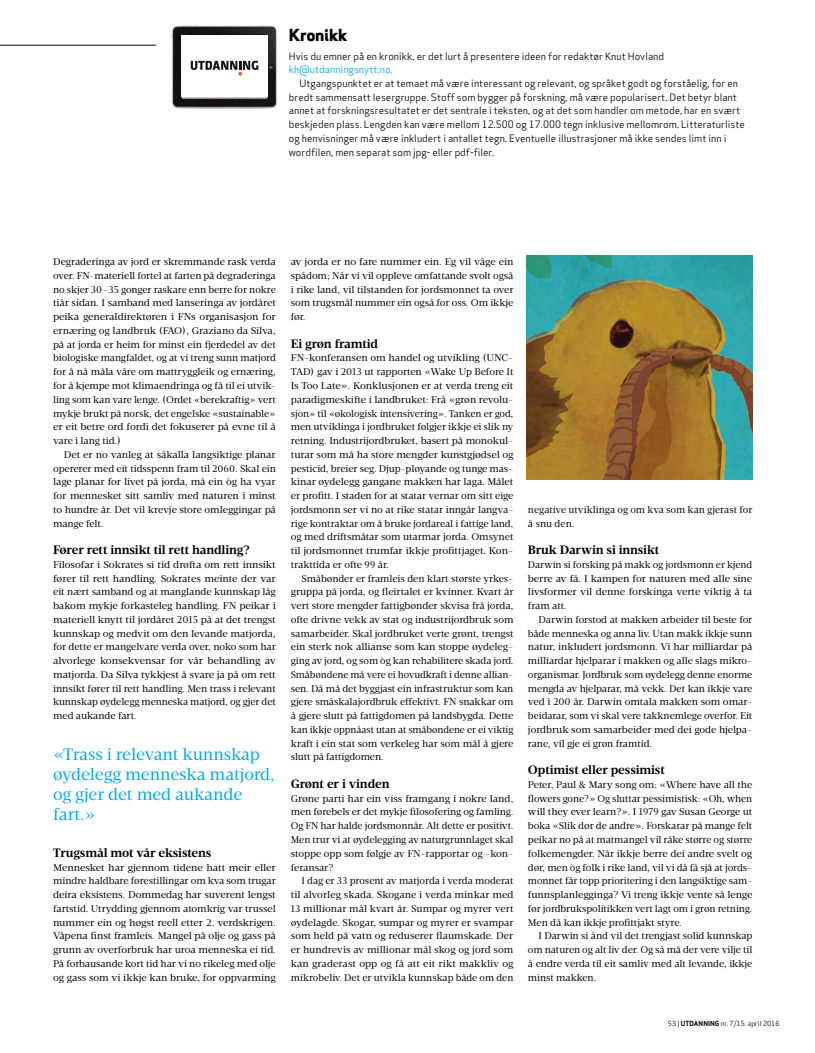
<style>
.page{position:relative;width:815px;height:1053px;background:#fff}
.page>*{position:absolute;margin:0;border:0;box-sizing:border-box;transform-origin:0 0}
.t1{font:16.88px/20px "Velino Text";letter-spacing:-.01em;color:#00a8ec}
.t2{font:800 16.25px "Apex Sans";letter-spacing:-.02em;color:#000}
.t3{font:700 12.5px "Velino Text";letter-spacing:-.01em;color:#000}
.t4{font:10px/13.8px "Velino Text";letter-spacing:-.01em;color:#000;text-align:justify}
.t5{font:10px/13.8px "Apex Sans";color:#000}
.t6{font:10px "Apex Sans";color:#00a8ec}
.t7{font:6.88px "Apex Sans";color:#000}
.s1{font-weight:700}
</style>
<div class="page">
<hr style="left:0;top:45px;width:156px;height:1px;background:#000">
<img style="left:172px;top:25px;width:104px;height:84px">
<div style="left:181px;top:35px;width:87px;height:62px;background:#fff"></div>
<svg style="left:191px;top:61px;width:67px;height:15px"></svg>
<img style="left:527px;top:255px;width:225px;height:225px">
<h2 class="t2" style="left:289px;top:27px;width:60px">Kronikk</h2>
<p class="t5" style="left:289px;top:50px;width:377px">Hvis du emner på en kronikk, er det lurt å presentere ideen for redaktør Knut Hovland</p>
<p class="t6" style="left:289px;top:65px;width:106px">kh@utdanningsnytt.no.</p>
<p class="t5" style="left:289px;top:77px;width:458px;text-indent:11px">Utgangspunktet er at temaet må være interessant og relevant, og språket godt og forståelig, for en bredt sammensatt lesergruppe. Stoff som bygger på forskning, må være popularisert. Det betyr blant annet at forskningsresultatet er det sentrale i teksten, og at det som handler om metode, har en svært beskjeden plass. Lengden kan være mellom 12.500 og 17.000 tegn inklusive mellomrom. Litteraturliste og henvisninger må være inkludert i antallet tegn. Eventuelle illustrasjoner må ikke sendes limt inn i wordfilen, men separat som jpg- eller pdf-filer.</p>
<p class="t4" style="left:53px;top:256px;width:224px">Degraderinga av jord er skremmande rask verda over. FN-materiell fortel at farten på degraderinga no skjer 30–35 gonger raskare enn berre for nokre tiår sidan. I samband med lanseringa av jordåret peika generaldirektøren i FNs organisasjon for ernæring og landbruk (FAO), Graziano da Silva, på at jorda er heim for minst ein fjerdedel av det biologiske mangfaldet, og at vi treng sunn matjord for å nå måla våre om mattryggleik og ernæring, for å kjempe mot klimaendringa og få til ei utvik&shy;ling som kan vare lenge. (Ordet «berekraftig» vert mykje brukt på norsk, det engelske «sustainable» er eit betre ord fordi det fokuserer på evne til å vare i lang tid.)</p>
<p class="t4" style="left:53px;top:448px;width:224px;text-indent:11px">Det er no vanleg at såkalla langsiktige planar opererer med eit tidsspenn fram til 2060. Skal ein lage planar for livet på jorda, må ein òg ha vyar for mennesket sitt samliv med naturen i minst to hundre år. Det vil krevje store omleggingar på mange felt.</p>
<p class="t3" style="left:53px;top:545px;width:198px">Fører rett innsikt til rett handling?</p>
<p class="t4" style="left:53px;top:558px;width:224px">Filosofar i Sokrates si tid drøfta om rett innsikt fører til rett handling. Sokrates meinte der var eit nært samband og at manglande kunnskap låg bakom mykje forkasteleg handling. FN peikar i materiell knytt til jordåret 2015 på at det trengst kunnskap og medvit om den levande matjorda, for dette er mangelvare verda over, noko som har alvorlege konsekvensar for vår behandling av matjorda. Da Silva tykkjest å svare ja på om rett innsikt fører til rett handling. Men trass i relevant kunnskap øydelegg menneska matjord, og gjer det med aukande fart.</p>
<h1 class="t1" style="left:53px;top:746px;width:223px">«Trass i relevant kunnskap øydelegg menneska matjord, og gjer det med aukande fart.»</h1>
<p class="t3" style="left:53px;top:847px;width:160px">Trugsmål mot vår eksistens</p>
<p class="t4" style="left:53px;top:861px;width:224px">Mennesket har gjennom tidene hatt meir eller mindre haldbare førestillingar om kva som trugar deira eksistens. Dommedag har suverent lengst fartstid. Utrydding gjennom atomkrig var trussel nummer ein og høgst reell etter 2. verdskrigen.<br>Våpena finst framleis. Mangel på olje og gass på grunn av overforbruk har uroa menneska ei tid.<br>På forbausande kort tid har vi no rikeleg med olje og gass som vi ikkje kan bruke, for oppvarming</p>
<p class="t4" style="left:291px;top:256px;width:224px">av jorda er no fare nummer ein. Eg vil våge ein spådom; Når vi vil oppleve omfattande svolt også i rike land, vil tilstanden for jordsmonnet ta over som trugsmål nummer ein også for oss. Om ikkje før.</p>
<p class="t3" style="left:291px;top:339px;width:89px">Ei grøn framtid</p>
<p class="t4" style="left:291px;top:352px;width:224px">FN-konferansen om handel og utvikling (UNC-TAD) gav i 2013 ut rapporten «Wake Up Before It Is Too Late». Konklusjonen er at verda treng eit paradigmeskifte i landbruket: Frå «grøn revolu&shy;sjon» til «økologisk intensivering». Tanken er god, men utviklinga i jordbruket følgjer ikkje ei slik ny retning. Industrijordbruket, basert på monokul&shy;turar som må ha store mengder kunstgjødsel og pesticid, breier seg. Djup-pløyande og tunge mas&shy;kinar øydelegg gangane makken har laga. Målet er profitt. I staden for at statar vernar om sitt eige jordsmonn ser vi no at rike statar inngår langva&shy;rige kontraktar om å bruke jordareal i fattige land, og med driftsmåtar som utarmar jorda. Omsynet til jordsmonnet trumfar ikkje profittjaget. Kon&shy;trakttida er ofte 99 år.</p>
<p class="t4" style="left:291px;top:572px;width:224px;text-indent:11px">Småbønder er framleis den klart største yrkes&shy;gruppa på jorda, og fleirtalet er kvinner. Kvart år vert store mengder fattigbønder skvisa frå jorda, ofte drivne vekk av stat og industrijordbruk som samarbeider. Skal jordbruket verte grønt, trengst ein sterk nok allianse som kan stoppe øydeleg&shy;ging av jord, og som òg kan rehabilitere skada jord.<br>Småbøndene må vere ei hovudkraft i denne allian&shy;sen. Då må det byggjast ein infrastruktur som kan gjere småskalajordbruk effektivt. FN snakkar om å gjere slutt på fattigdomen på landsbygda. Dette kan ikkje oppnåast utan at småbøndene er ei viktig kraft i ein stat som verkeleg har som mål å gjere slutt på fattigdomen.</p>
<p class="t3" style="left:291px;top:779px;width:100px">Grønt er i vinden</p>
<p class="t4" style="left:291px;top:792px;width:224px">Grøne parti har ein viss framgang i nokre land, men førebels er det mykje filosofering og famling.<br>Og FN har halde jordsmonnår. Alt dette er positivt.<br>Men trur vi at øydelegging av naturgrunnlaget skal stoppe opp som følgje av FN-rapportar og -kon&shy;feransar?</p>
<p class="t4" style="left:291px;top:875px;width:224px;text-indent:11px">I dag er 33 prosent av matjorda i verda moderat til alvorleg skada. Skogane i verda minkar med 13 millionar mål kvart år. Sumpar og myrer vert øydelagde. Skogar, sumpar og myrer er svampar som held på vatn og reduserer flaumskade. Der er hundrevis av millionar mål skog og jord som kan graderast opp og få att eit rikt makkliv og mikrobeliv. Det er utvikla kunnskap både om den</p>
<p class="t4" style="left:528px;top:503px;width:226px">negative utviklinga og om kva som kan gjerast for å snu den.</p>
<p class="t3" style="left:528px;top:545px;width:133px">Bruk Darwin si innsikt</p>
<p class="t4" style="left:528px;top:558px;width:226px">Darwin si forsking på makk og jordsmonn er kjend berre av få. I kampen for naturen med alle sine livsformer vil denne forskinga verte viktig å ta fram att.</p>
<p class="t4" style="left:528px;top:613px;width:226px;text-indent:11px">Darwin forstod at makken arbeider til beste for både menneska og anna liv. Utan makk ikkje sunn natur, inkludert jordsmonn. Vi har milliardar på milliardar hjelparar i makken og alle slags mikro&shy;organismar. Jordbruk som øydelegg denne enorme mengda av hjelparar, må vekk. Det kan ikkje vare ved i 200 år. Darwin omtala makken som omar&shy;beidarar, som vi skal vere takknemlege overfor. Eit jordbruk som samarbeider med dei gode hjelpa&shy;rane, vil gje ei grøn framtid.</p>
<p class="t3" style="left:528px;top:765px;width:138px">Optimist eller pessimist</p>
<p class="t4" style="left:528px;top:778px;width:226px">Peter, Paul &amp; Mary song om: «Where have all the flowers gone?» Og sluttar pessimistisk: «Oh, when will they ever learn?». I 1979 gav Susan George ut boka «Slik dør de andre». Forskarar på mange felt peikar no på at matmangel vil råke større og større folkemengder. Når ikkje berre dei andre svelt og dør, men òg folk i rike land, vil vi då få sjå at jords&shy;monnet får topp prioritering i den langsiktige sam&shy;funnsplanlegginga? Vi treng ikkje vente så lenge før jordbrukspolitikken vert lagt om i grøn retning.<br>Men då kan ikkje profittjakt styre.</p>
<p class="t4" style="left:528px;top:930px;width:226px;text-indent:11px">I Darwin si ånd vil det trengjast solid kunnskap om naturen og alt liv der. Og så må der vere vilje til å endre verda til eit samliv med alt levande, ikkje minst makken.</p>
<p class="t7" style="left:668px;top:1020px;width:113px">53 | <span class="s1">UTDANNING</span> nr. 7/15. april 2016</p>
</div>
